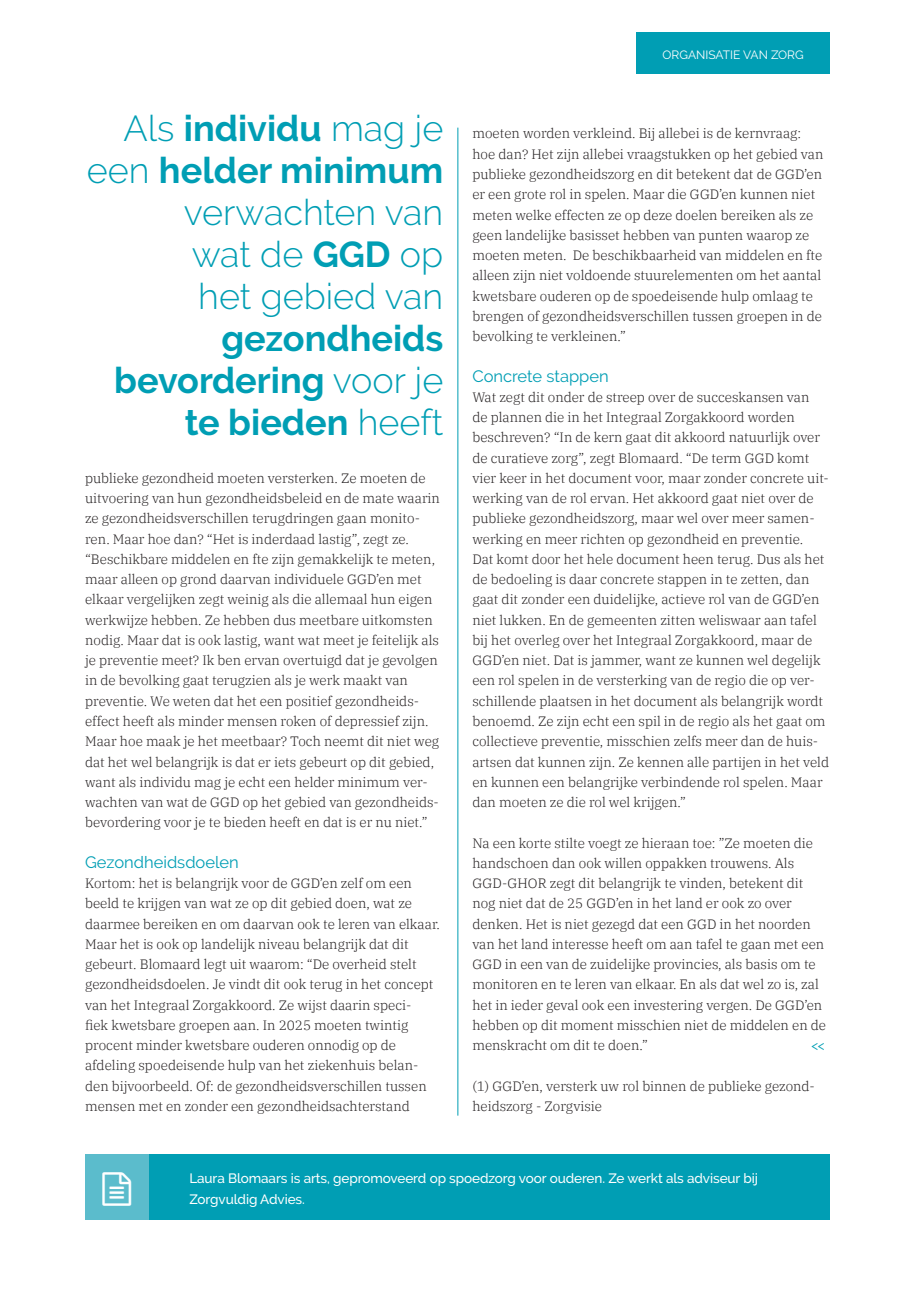
<style>
.page{position:relative;width:915px;height:1306px;background:#fff}
.page>*{position:absolute;margin:0;border:0;box-sizing:border-box;transform-origin:0 0}
.t1{font:300 36px/42px "Raleway";color:#009eb4;text-align:right}
.t2{font:700 36px/42px "Raleway";color:#009eb4;text-align:right}
.t3{font:16.5px "Raleway";color:#009eb4}
.t4{font:300 13.5px/20.2px "IBM Plex Serif";color:#231f20}
.t5{font:500 13.5px/20.2px "Raleway";letter-spacing:-.005em;color:#fff}
.t6{font:13.5px "Raleway";color:#009eb4}
.t7{font:12px "Raleway";color:#fff}
.s1{font-weight:700}
.s2{font-weight:300}
</style>
<div class="page">
<hr style="left:457px;top:128px;width:1px;height:987px;background:#009eb4">
<div style="left:85px;top:1153px;width:744px;height:66px;background:#009eb4"></div>
<div style="left:85px;top:1153px;width:64px;height:66px;background:#5bbccc"></div>
<div style="left:636px;top:32px;width:193px;height:42px;background:#009eb4"></div>
<h1 class="t1" style="left:87px;top:107px;width:358px">Als <span class="s1">individu</span> mag je een <span class="s1">helder minimum </span>verwachten van<br>wat de <span class="s1">GGD</span> op<br>het gebied van</h1>
<h1 class="t2" style="left:114px;top:317px;width:330px">gezondheids bevordering <span class="s2">voor je </span>te bieden <span class="s2">heeft</span></h1>
<p class="t4" style="left:85px;top:467px;width:356px">publieke gezondheid moeten versterken. Ze moeten de uitvoering van hun gezondheidsbeleid en de mate waarin ze gezondheidsverschillen terugdringen gaan monito&shy;ren. Maar hoe dan? “Het is inderdaad lastig”, zegt ze. “Beschikbare middelen en fte zijn gemakkelijk te meten, maar alleen op grond daarvan individuele GGD’en met elkaar vergelijken zegt weinig als die allemaal hun eigen werkwijze hebben. Ze hebben dus meetbare uitkomsten nodig. Maar dat is ook lastig, want wat meet je feitelijk als je preventie meet? Ik ben ervan overtuigd dat je gevolgen in de bevolking gaat terugzien als je werk maakt van preventie. We weten dat het een positief gezondheids&shy;effect heeft als minder mensen roken of depressief zijn.<br>Maar hoe maak je het meetbaar? Toch neemt dit niet weg dat het wel belangrijk is dat er iets gebeurt op dit gebied, want als individu mag je echt een helder minimum ver&shy;wachten van wat de GGD op het gebied van gezondheids&shy;bevordering voor je te bieden heeft en dat is er nu niet.”</p>
<p class="t3" style="left:85px;top:852px;width:155px">Gezondheidsdoelen</p>
<p class="t4" style="left:85px;top:872px;width:356px">Kortom: het is belangrijk voor de GGD’en zelf om een beeld te krijgen van wat ze op dit gebied doen, wat ze daarmee bereiken en om daarvan ook te leren van elkaar.<br>Maar het is ook op landelijk niveau belangrijk dat dit gebeurt. Blomaard legt uit waarom: “De overheid stelt gezondheidsdoelen. Je vindt dit ook terug in het concept van het Integraal Zorgakkoord. Ze wijst daarin speci-<br>fiek kwetsbare groepen aan. In 2025 moeten twintig procent minder kwetsbare ouderen onnodig op de afdeling spoedeisende hulp van het ziekenhuis belan&shy;den bijvoorbeeld. Of: de gezondheidsverschillen tussen mensen met en zonder een gezondheidsachterstand</p>
<p class="t7" style="left:662px;top:47px;width:143px">ORGANISATIE VAN ZORG</p>
<p class="t4" style="left:472px;top:122px;width:352px">moeten worden verkleind. Bij allebei is de kernvraag: hoe dan? Het zijn allebei vraagstukken op het gebied van publieke gezondheidszorg en dit betekent dat de GGD’en er een grote rol in spelen. Maar die GGD’en kunnen niet meten welke effecten ze op deze doelen bereiken als ze geen landelijke basisset hebben van punten waarop ze moeten meten. De beschikbaarheid van middelen en fte alleen zijn niet voldoende stuurelementen om het aantal kwetsbare ouderen op de spoedeisende hulp omlaag te brengen of gezondheidsverschillen tussen groepen in de bevolking te verkleinen.”</p>
<p class="t3" style="left:472px;top:366px;width:138px">Concrete stappen</p>
<p class="t4" style="left:472px;top:386px;width:358px">Wat zegt dit onder de streep over de succeskansen van<br>de plannen die in het Integraal Zorgakkoord worden beschreven? “In de kern gaat dit akkoord natuurlijk over de curatieve zorg”, zegt Blomaard. “De term GGD komt vier keer in het document voor, maar zonder concrete uit&shy;werking van de rol ervan. Het akkoord gaat niet over de publieke gezondheidszorg, maar wel over meer samen&shy;werking en meer richten op gezondheid en preventie.<br>Dat komt door het hele document heen terug. Dus als het de bedoeling is daar concrete stappen in te zetten, dan gaat dit zonder een duidelijke, actieve rol van de GGD’en niet lukken. En de gemeenten zitten weliswaar aan tafel bij het overleg over het Integraal Zorgakkoord, maar de GGD’en niet. Dat is jammer, want ze kunnen wel degelijk een rol spelen in de versterking van de regio die op ver&shy;schillende plaatsen in het document als belangrijk wordt benoemd. Ze zijn echt een spil in de regio als het gaat om collectieve preventie, misschien zelfs meer dan de huis&shy;artsen dat kunnen zijn. Ze kennen alle partijen in het veld en kunnen een belangrijke verbindende rol spelen. Maar dan moeten ze die rol wel krijgen.”</p>
<p class="t4" style="left:472px;top:831px;width:355px">Na een korte stilte voegt ze hieraan toe: ”Ze moeten die handschoen dan ook willen oppakken trouwens. Als GGD-GHOR zegt dit belangrijk te vinden, betekent dit nog niet dat de 25 GGD’en in het land er ook zo over denken. Het is niet gezegd dat een GGD in het noorden van het land interesse heeft om aan tafel te gaan met een GGD in een van de zuidelijke provincies, als basis om te monitoren en te leren van elkaar. En als dat wel zo is, zal het in ieder geval ook een investering vergen. De GGD’en hebben op dit moment misschien niet de middelen en de menskracht om dit te doen.”</p>
<p class="t4" style="left:472px;top:1074px;width:344px">(1) GGD’en, versterk uw rol binnen de publieke gezond&shy;heidszorg - Zorgvisie</p>
<p class="t6" style="left:811px;top:1037px;width:15px">&lt;&lt;</p>
<p class="t5" style="left:189px;top:1168px;width:570px">Laura Blomaars is arts, gepromoveerd op spoedzorg voor ouderen. Ze werkt als adviseur bij<br>Zorgvuldig Advies.</p>
</div>
